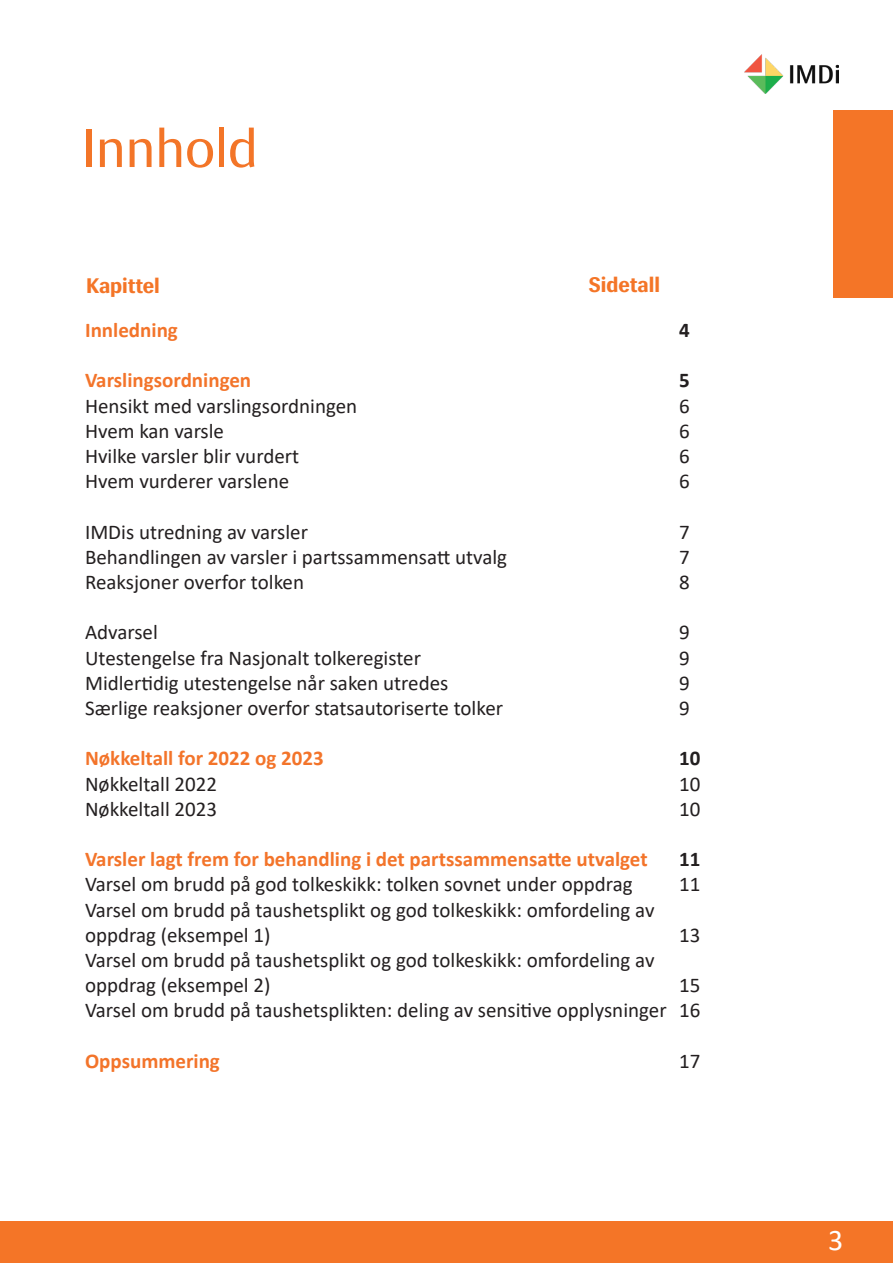
<style>
.page{position:relative;width:893px;height:1263px;background:#fff}
.page>*{position:absolute;margin:0;border:0;box-sizing:border-box;transform-origin:0 0}
.t1{font:54px "Siri";color:#f37528}
.t2{font:30px "Calibri";color:#fff}
.t3{font:21px/25.2px "Calibri";color:#231f20}
.t4{font:700 21px "Calibri";color:#f3742a}
.t5{font:700 21px "Siri";color:#f47527}
.t6{font:700 21px "Calibri";color:#231f20}
</style>
<div class="page">
<div style="left:0;top:1221px;width:893px;height:42px;background:#f47527"></div>
<img style="left:744px;top:54px;width:95px;height:39px">
<div style="left:833px;top:111px;width:60px;height:187px;background:#f47527"></div>
<h1 class="t1" style="left:82px;top:119px;width:177px">Innhold</h1>
<p class="t5" style="left:86px;top:274px;width:75px">Kapittel</p>
<p class="t5" style="left:589px;top:273px;width:73px">Sidetall</p>
<p class="t4" style="left:85px;top:315px;width:94px">Innledning</p>
<p class="t6" style="left:679px;top:315px;width:12px">4</p>
<p class="t4" style="left:85px;top:366px;width:168px">Varslingsordningen</p>
<p class="t6" style="left:679px;top:366px;width:12px">5</p>
<p class="t3" style="left:85px;top:392px;width:274px">Hensikt med varslingsordningen</p>
<p class="t3" style="left:679px;top:392px;width:12px">6</p>
<p class="t3" style="left:85px;top:418px;width:141px">Hvem kan varsle</p>
<p class="t3" style="left:679px;top:418px;width:12px">6</p>
<p class="t3" style="left:85px;top:443px;width:216px">Hvilke varsler blir vurdert</p>
<p class="t3" style="left:679px;top:443px;width:12px">6</p>
<p class="t3" style="left:85px;top:468px;width:206px">Hvem vurderer varslene</p>
<p class="t3" style="left:679px;top:468px;width:12px">6</p>
<p class="t3" style="left:85px;top:518px;width:225px">IMDis utredning av varsler</p>
<p class="t3" style="left:679px;top:518px;width:12px">7</p>
<p class="t3" style="left:85px;top:544px;width:424px">Behandlingen av varsler i partssammensatt utvalg</p>
<p class="t3" style="left:679px;top:544px;width:12px">7</p>
<p class="t3" style="left:85px;top:569px;width:220px">Reaksjoner overfor tolken</p>
<p class="t3" style="left:679px;top:569px;width:12px">8</p>
<p class="t3" style="left:85px;top:619px;width:74px">Advarsel</p>
<p class="t3" style="left:679px;top:619px;width:12px">9</p>
<p class="t3" style="left:85px;top:644px;width:337px">Utestengelse fra Nasjonalt tolkeregister</p>
<p class="t3" style="left:679px;top:644px;width:12px">9</p>
<p class="t3" style="left:85px;top:670px;width:365px">Midlertidig utestengelse når saken utredes</p>
<p class="t3" style="left:679px;top:670px;width:12px">9</p>
<p class="t3" style="left:85px;top:695px;width:420px">Særlige reaksjoner overfor statsautoriserte tolker</p>
<p class="t3" style="left:679px;top:695px;width:12px">9</p>
<p class="t4" style="left:85px;top:744px;width:240px">Nøkkeltall for 2022 og 2023</p>
<p class="t6" style="left:679px;top:744px;width:23px">10</p>
<p class="t3" style="left:85px;top:770px;width:134px">Nøkkeltall 2022</p>
<p class="t3" style="left:679px;top:770px;width:23px">10</p>
<p class="t3" style="left:85px;top:796px;width:134px">Nøkkeltall 2023</p>
<p class="t3" style="left:679px;top:796px;width:23px">10</p>
<p class="t4" style="left:85px;top:844px;width:564px">Varsler lagt frem for behandling i det partssammensatte utvalget</p>
<p class="t6" style="left:679px;top:844px;width:23px">11</p>
<p class="t3" style="left:85px;top:871px;width:549px">Varsel om brudd på god tolkeskikk: tolken sovnet under oppdrag</p>
<p class="t3" style="left:679px;top:871px;width:23px">11</p>
<p class="t3" style="left:85px;top:896px;width:571px">Varsel om brudd på taushetsplikt og god tolkeskikk: omfordeling av oppdrag (eksempel 1)</p>
<p class="t3" style="left:679px;top:922px;width:23px">13</p>
<p class="t3" style="left:85px;top:947px;width:571px">Varsel om brudd på taushetsplikt og god tolkeskikk: omfordeling av oppdrag (eksempel 2)</p>
<p class="t3" style="left:85px;top:972px;width:617px;text-align:right">15<br>Varsel om brudd på taushetsplikten: deling av sensitive opplysninger 16</p>
<p class="t4" style="left:85px;top:1046px;width:136px">Oppsummering</p>
<p class="t3" style="left:679px;top:1048px;width:23px">17</p>
<h2 class="t2" style="left:828px;top:1219px;width:17px">3</h2>
</div>
